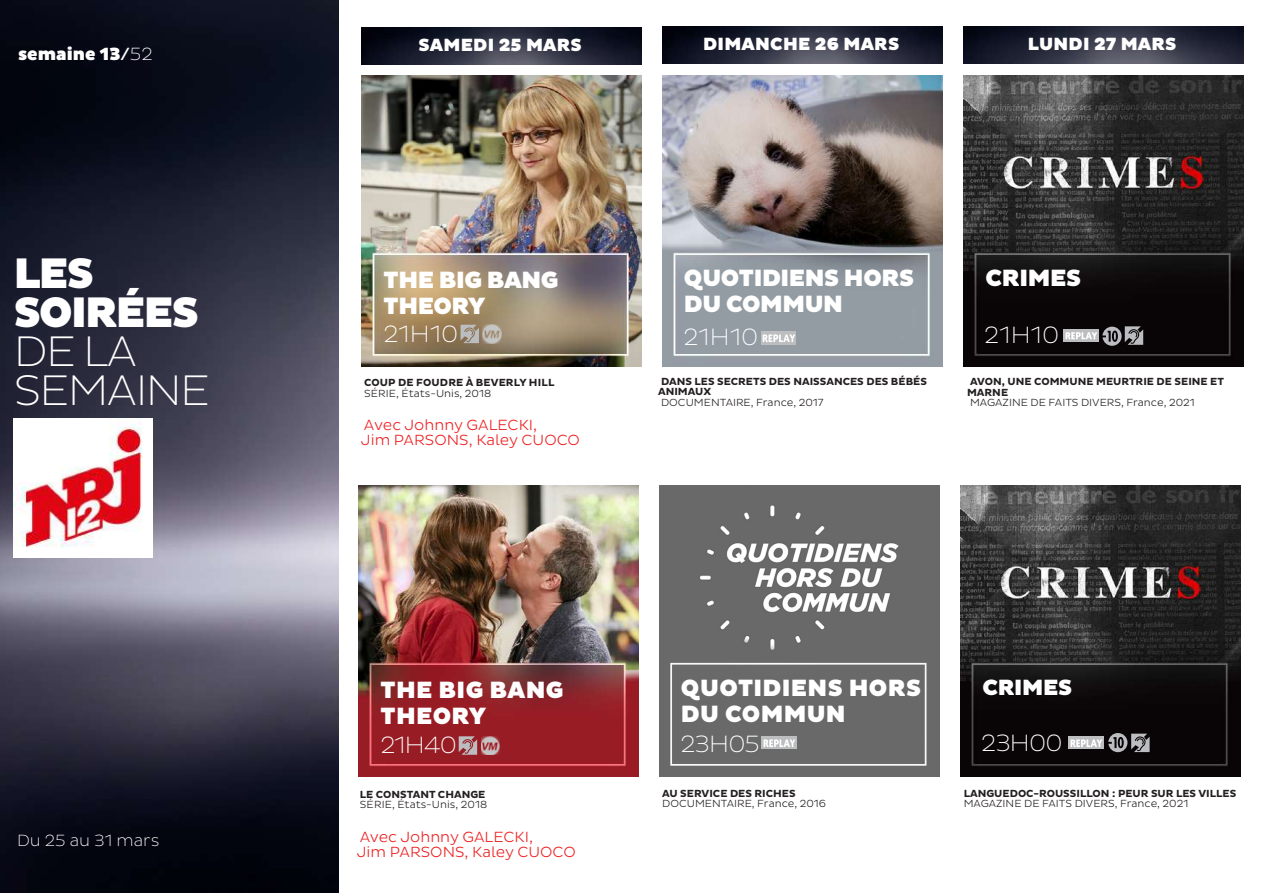
<style>
.page{position:relative;width:1263px;height:893px;background:#fff}
.page>*{position:absolute;margin:0;border:0;box-sizing:border-box;transform-origin:0 0}
.t1{font:200 43.5px/39px "Pluto Sans";letter-spacing:-.04em;color:#fff}
.t2{font:900 43.5px/39px "Pluto Sans";letter-spacing:-.04em;color:#fff}
.t3{font:900 24px/25.5px "Pluto Sans";letter-spacing:-.015em;color:#fff}
.t4{font:900 24px/25.5px "Pluto Sans";letter-spacing:.015em;color:#fff}
.t5{font:200 24px "Pluto Sans";letter-spacing:-.015em;color:#fff}
.t6{font:900 22.5px "Pluto Sans";letter-spacing:-.015em;color:#fff}
.t7{font:900 18px "Pluto Sans";letter-spacing:.015em;color:#fff}
.t8{font:200 16.5px "Pluto Sans";color:#fff}
.t9{font:300 15px/15px "Pluto Sans";color:#ee2123}
.t10{font:700 10.5px/10.5px "Pluto Sans";color:#231f20}
.t11{font:300 10.5px "Pluto Sans";color:#231f20}
.s1{font-weight:200}
</style>
<div class="page">
<img style="left:663px;top:76px;width:279px;height:290px">
<img style="left:964px;top:76px;width:279px;height:290px">
<img style="left:362px;top:75px;width:279px;height:291px">
<img style="left:0;top:0;width:339px;height:893px">
<img style="left:362px;top:27px;width:279px;height:37px">
<img style="left:663px;top:26px;width:279px;height:37px">
<img style="left:964px;top:26px;width:279px;height:37px">
<img style="left:660px;top:486px;width:279px;height:291px">
<img style="left:961px;top:486px;width:279px;height:291px">
<img style="left:359px;top:486px;width:279px;height:290px">
<img style="left:14px;top:419px;width:139px;height:139px">
<svg style="left:460px;top:325px;width:19px;height:18px"></svg>
<img style="left:483px;top:325px;width:18px;height:18px">
<svg style="left:459px;top:736px;width:18px;height:19px"></svg>
<img style="left:481px;top:736px;width:18px;height:19px">
<img style="left:761px;top:332px;width:35px;height:13px">
<img style="left:761px;top:736px;width:35px;height:13px">
<img style="left:1063px;top:329px;width:35px;height:13px">
<img style="left:1068px;top:736px;width:35px;height:13px">
<svg style="left:1108px;top:733px;width:41px;height:19px"></svg>
<svg style="left:1102px;top:326px;width:41px;height:20px"></svg>
<h3 class="t7" style="left:18px;top:43px;width:136px">semaine 13/<span class="s1">52</span></h3>
<h1 class="t2" style="left:14px;top:255px;width:187px">LES<br>SOIRÉES</h1>
<h1 class="t1" style="left:14px;top:332px;width:198px">DE LA<br>SEMAINE</h1>
<h3 class="t8" style="left:17px;top:831px;width:144px">Du 25 au 31 mars</h3>
<h3 class="t7" style="left:418px;top:34px;width:165px">SAMEDI 25 MARS</h3>
<h3 class="t7" style="left:703px;top:33px;width:198px">DIMANCHE 26 MARS</h3>
<h3 class="t7" style="left:1028px;top:33px;width:150px">LUNDI 27 MARS</h3>
<h2 class="t3" style="left:384px;top:268px;width:177px">THE BIG BANG<br>THEORY</h2>
<h2 class="t3" style="left:684px;top:266px;width:232px">QUOTIDIENS HORS<br>DU COMMUN</h2>
<h2 class="t3" style="left:985px;top:266px;width:97px">CRIMES</h2>
<h2 class="t5" style="left:383px;top:320px;width:76px">21H10</h2>
<h2 class="t5" style="left:683px;top:323px;width:76px">21H10</h2>
<h2 class="t5" style="left:984px;top:321px;width:76px">21H10</h2>
<p class="t10" style="left:364px;top:378px;width:192px">COUP DE FOUDRE À BEVERLY HILL</p>
<p class="t11" style="left:364px;top:387px;width:129px">SÉRIE, États-Unis, 2018</p>
<p class="t10" style="left:658px;top:376px;width:270px">DANS LES SECRETS DES NAISSANCES DES BÉBÉS<br>ANIMAUX</p>
<p class="t11" style="left:661px;top:396px;width:164px">DOCUMENTAIRE, France, 2017</p>
<h3 class="t9" style="left:361px;top:418px;width:221px">Avec Johnny GALECKI,<br>Jim PARSONS, Kaley CUOCO</h3>
<p class="t10" style="left:967px;top:377px;width:258px">AVON, UNE COMMUNE MEURTRIE DE SEINE ET<br>MARNE</p>
<p class="t11" style="left:970px;top:397px;width:226px">MAGAZINE DE FAITS DIVERS, France, 2021</p>
<h2 class="t4" style="left:381px;top:678px;width:185px">THE BIG BANG<br>THEORY</h2>
<h2 class="t4" style="left:681px;top:676px;width:242px">QUOTIDIENS HORS<br>DU COMMUN</h2>
<h3 class="t6" style="left:982px;top:675px;width:91px">CRIMES</h3>
<h2 class="t5" style="left:380px;top:731px;width:78px">21H40</h2>
<h2 class="t5" style="left:680px;top:730px;width:81px">23H05</h2>
<h2 class="t5" style="left:981px;top:729px;width:83px">23H00</h2>
<p class="t10" style="left:360px;top:789px;width:127px">LE CONSTANT CHANGE</p>
<p class="t11" style="left:360px;top:799px;width:129px">SÉRIE, États-Unis, 2018</p>
<h3 class="t9" style="left:357px;top:830px;width:221px">Avec Johnny GALECKI,<br>Jim PARSONS, Kaley CUOCO</h3>
<p class="t10" style="left:662px;top:788px;width:135px">AU SERVICE DES RICHES</p>
<p class="t11" style="left:662px;top:798px;width:166px">DOCUMENTAIRE, France, 2016</p>
<p class="t10" style="left:964px;top:788px;width:274px">LANGUEDOC-ROUSSILLON : PEUR SUR LES VILLES</p>
<p class="t11" style="left:964px;top:798px;width:226px">MAGAZINE DE FAITS DIVERS, France, 2021</p>
</div>
